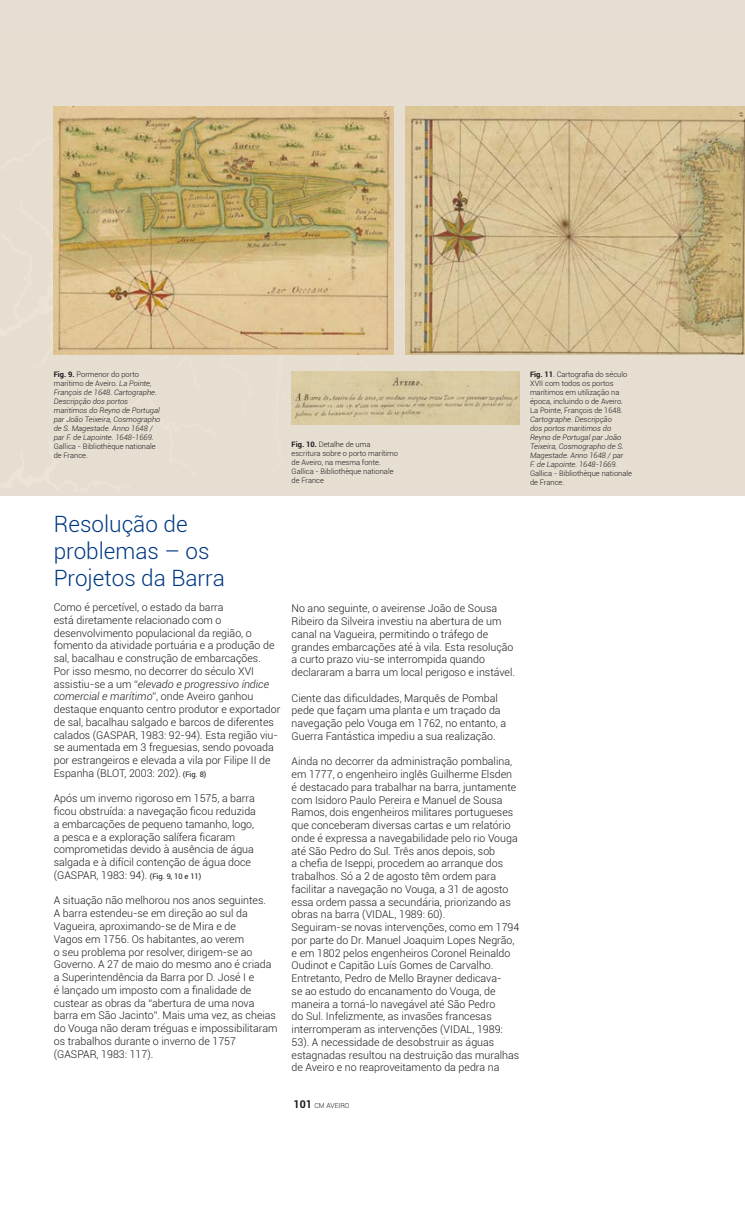
<style>
.page{position:relative;width:745px;height:1205px;background:#fff}
.page>*{position:absolute;margin:0;border:0;box-sizing:border-box;transform-origin:0 0}
.t1{font:300 22.5px/27px "Roboto";color:#003882}
.t2{font:300 10.62px/12.8px "Roboto";color:#1a171c}
.t3{font:italic 300 7.5px/9px "Roboto";color:#1a171c}
.t4{font:300 7.5px/9px "Roboto";color:#1a171c}
.t5{font:300 6.88px "Roboto";color:#1a171c}
.s1{font-weight:700;font-style:normal}
.s2{font-style:normal}
.s3{font-weight:700}
.s4{font-style:italic}
.s5{font-weight:400;font-size:7.5px}
.s6{font-weight:700;font-size:10.62px}
</style>
<div class="page">
<div style="left:0;top:0;width:744px;height:495px;background:#e6ded2"></div>
<img style="left:405px;top:106px;width:339px;height:248px">
<img style="left:291px;top:371px;width:228px;height:53px">
<img style="left:53px;top:106px;width:340px;height:248px">
<p class="t3" style="left:54px;top:369px;width:108px"><span class="s1">Fig. 9.</span> <span class="s2">Pormenor do porto marítimo de Aveiro.</span> La Pointe,<br>François de 1648. Cartographe.<br>Descripção dos portos maritimos do Reyno de Portugal par João Teixeira, Cosmographo de S. Magestade. Anno 1648 / par F. de Lapointe. 1648-1669<span class="s2">.<br>Gallica - Bibliothèque nationale de France.</span></p>
<p class="t4" style="left:291px;top:440px;width:108px"><span class="s3">Fig. 10.</span> Detalhe de uma escritura sobre o porto marítimo de Aveiro, na mesma fonte.<br>Gallica - Bibliothèque nationale de France</p>
<p class="t4" style="left:529px;top:369px;width:99px"><span class="s3">Fig. 11</span>. Cartografia do século<br>XVII com todos os portos marítimos em utilização na época, incluindo o de Aveiro.<br>La Pointe, François de 1648.</p>
<p class="t3" style="left:529px;top:414px;width:95px">Cartographe. Descripção dos portos maritimos do<br>Reyno de Portugal par João<br>Teixeira, Cosmographo de S.<br>Magestade. Anno 1648 / par<br>F. de Lapointe. 1648-1669.</p>
<p class="t4" style="left:529px;top:468px;width:103px">Gallica - Bibliothèque nationale de France.</p>
<h1 class="t1" style="left:54px;top:509px;width:173px">Resolução de problemas – os<br>Projetos da Barra</h1>
<p class="t2" style="left:54px;top:601px;width:228px">Como é percetível, o estado da barra<br>está diretamente relacionado com o desenvolvimento populacional da região, o fomento da atividade portuária e a produção de sal, bacalhau e construção de embarcações.<br>Por isso mesmo, no decorrer do século XVI assistiu-se a um “<span class="s4">elevado e progressivo índice comercial e marítimo</span>”, onde Aveiro ganhou destaque enquanto centro produtor e exportador de sal, bacalhau salgado e barcos de diferentes calados (GASPAR, 1983: 92-94). Esta região viu&shy;se aumentada em 3 freguesias, sendo povoada por estrangeiros e elevada a vila por Filipe II de Espanha (BLOT, 2003: 202). <span class="s5">(Fig. 8)</span></p>
<p class="t2" style="left:54px;top:792px;width:204px">Após um inverno rigoroso em 1575, a barra ficou obstruída: a navegação ficou reduzida a embarcações de pequeno tamanho, logo, a pesca e a exploração salífera ficaram comprometidas devido à ausência de água salgada e à difícil contenção de água doce (GASPAR, 1983: 94). <span class="s5">(Fig. 9, 10 e 11)</span></p>
<p class="t2" style="left:54px;top:894px;width:225px">A situação não melhorou nos anos seguintes.<br>A barra estendeu-se em direção ao sul da Vagueira, aproximando-se de Mira e de<br>Vagos em 1756. Os habitantes, ao verem<br>o seu problema por resolver, dirigem-se ao Governo. A 27 de maio do mesmo ano é criada a Superintendência da Barra por D. José I e<br>é lançado um imposto com a finalidade de custear as obras da “abertura de uma nova barra em São Jacinto”. Mais uma vez, as cheias do Vouga não deram tréguas e impossibilitaram os trabalhos durante o inverno de 1757 (GASPAR, 1983: 117).</p>
<p class="t2" style="left:291px;top:602px;width:225px">No ano seguinte, o aveirense João de Sousa Ribeiro da Silveira investiu na abertura de um canal na Vagueira, permitindo o tráfego de grandes embarcações até à vila. Esta resolução a curto prazo viu-se interrompida quando declararam a barra um local perigoso e instável.</p>
<p class="t2" style="left:291px;top:691px;width:216px">Ciente das dificuldades, Marquês de Pombal pede que façam uma planta e um traçado da navegação pelo Vouga em 1762, no entanto, a Guerra Fantástica impediu a sua realização.</p>
<p class="t2" style="left:291px;top:755px;width:229px">Ainda no decorrer da administração pombalina, em 1777, o engenheiro inglês Guilherme Elsden é destacado para trabalhar na barra, juntamente com Isidoro Paulo Pereira e Manuel de Sousa Ramos, dois engenheiros militares portugueses que conceberam diversas cartas e um relatório onde é expressa a navegabilidade pelo rio Vouga até São Pedro do Sul. Três anos depois, sob<br>a chefia de Iseppi, procedem ao arranque dos trabalhos. Só a 2 de agosto têm ordem para facilitar a navegação no Vouga, a 31 de agosto essa ordem passa a secundária, priorizando as obras na barra (VIDAL, 1989: 60).<br>Seguiram-se novas intervenções, como em 1794 por parte do Dr. Manuel Joaquim Lopes Negrão, e em 1802 pelos engenheiros Coronel Reinaldo Oudinot e Capitão Luís Gomes de Carvalho.<br>Entretanto, Pedro de Mello Brayner dedicava-<br>se ao estudo do encanamento do Vouga, de maneira a torná-lo navegável até São Pedro<br>do Sul. Infelizmente, as invasões francesas interromperam as intervenções (VIDAL, 1989:<br>53). A necessidade de desobstruir as águas estagnadas resultou na destruição das muralhas de Aveiro e no reaproveitamento da pedra na</p>
<p class="t5" style="left:293px;top:1100px;width:57px"><span class="s6">101</span> CM AVEIRO</p>
</div>
